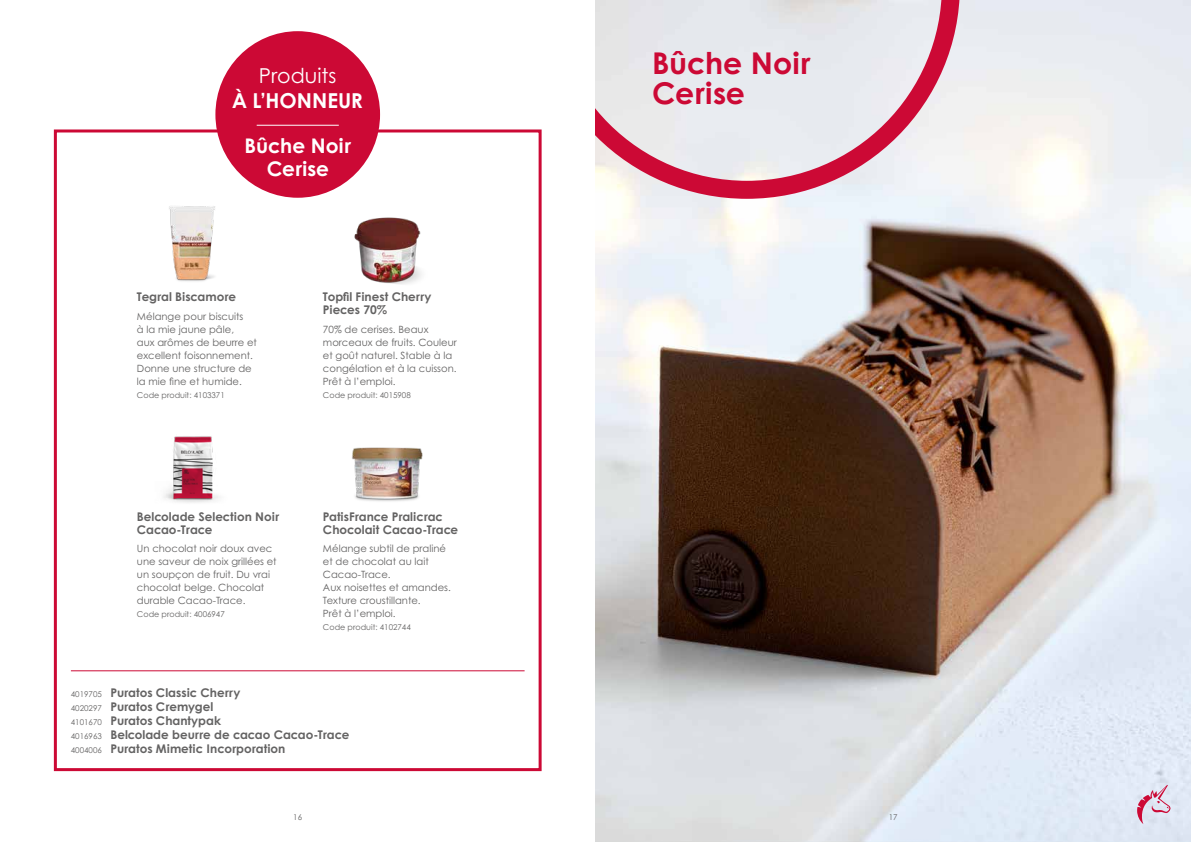
<style>
.page{position:relative;width:1191px;height:842px;background:#fff}
.page>*{position:absolute;margin:0;border:0;box-sizing:border-box;transform-origin:0 0}
.t1{font:700 30px/30px "Century Gothic";color:#cc0935}
.t2{font:700 20.6px "Century Gothic";color:#fff}
.t3{font:20.6px "Century Gothic Pro";color:#fff}
.t4{font:700 20.2px/23.2px "Century Gothic";color:#fff;text-align:center}
.t5{font:700 12px/14px "Century Gothic";color:#646363}
.t6{font:10px/13px "Century Gothic Pro";color:#646363}
.t7{font:8px "Century Gothic Pro";color:#646363}
.s1{font-family:"Century Gothic Pro";font-weight:400;font-size:8px}
</style>
<div class="page">
<img style="left:595px;top:0;width:596px;height:842px">
<svg style="left:595px;top:0;width:365px;height:199px"></svg>
<svg style="left:1137px;top:785px;width:33px;height:39px"></svg>
<img style="left:164px;top:436px;width:55px;height:67px">
<img style="left:352px;top:447px;width:71px;height:54px">
<img style="left:169px;top:206px;width:46px;height:75px">
<div style="left:54px;top:129px;width:487px;height:642px;border:3px solid #cc0935"></div>
<div style="left:215px;top:31px;width:165px;height:167px;background:#cc0935;border-radius:50%"></div>
<hr style="left:257px;top:125px;width:82px;height:1px;background:#fff">
<img style="left:354px;top:217px;width:68px;height:67px">
<hr style="left:71px;top:670px;width:453px;height:1px;background:#cc0935">
<h2 class="t3" style="left:259px;top:63px;width:79px">Produits</h2>
<h2 class="t2" style="left:232px;top:87px;width:132px">À L’HONNEUR</h2>
<h3 class="t4" style="left:245px;top:133px;width:108px">Bûche Noir<br>Cerise</h3>
<p class="t5" style="left:137px;top:289px;width:101px">Tegral Biscamore</p>
<p class="t6" style="left:137px;top:309px;width:122px">Mélange pour biscuits<br>à la mie jaune pâle,<br>aux arômes de beurre et excellent foisonnement.<br>Donne une structure de la mie fine et humide.</p>
<p class="t7" style="left:137px;top:390px;width:89px">Code produit: 4103371</p>
<p class="t5" style="left:323px;top:290px;width:110px;line-height:13px">Topfil Finest Cherry<br>Pieces 70%</p>
<p class="t6" style="left:323px;top:322px;width:135px">70% de cerises. Beaux morceaux de fruits. Couleur et goût naturel. Stable à la congélation et à la cuisson.<br>Prêt à l’emploi.</p>
<p class="t7" style="left:323px;top:390px;width:89px">Code produit: 4015908</p>
<p class="t5" style="left:137px;top:509px;width:144px;line-height:13px">Belcolade Selection Noir<br>Cacao-Trace</p>
<p class="t6" style="left:137px;top:542px;width:141px">Un chocolat noir doux avec une saveur de noix grillées et un soupçon de fruit. Du vrai chocolat belge. Chocolat durable Cacao-Trace.</p>
<p class="t7" style="left:137px;top:610px;width:89px">Code produit: 4006947</p>
<p class="t5" style="left:323px;top:509px;width:137px;line-height:13px">PatisFrance Pralicrac<br>Chocolait Cacao-Trace</p>
<p class="t6" style="left:323px;top:542px;width:129px">Mélange subtil de praliné et de chocolat au lait<br>Cacao-Trace.<br>Aux noisettes et amandes.<br>Texture croustillante.<br>Prêt à l’emploi.</p>
<p class="t7" style="left:323px;top:623px;width:89px">Code produit: 4102744</p>
<p class="t5" style="left:71px;top:685px;width:280px"><span class="s1">4019705</span> Puratos Classic Cherry<br><span class="s1">4020297</span> Puratos Cremygel<br><span class="s1">4101670</span> Puratos Chantypak<br><span class="s1">4016963</span> Belcolade beurre de cacao Cacao-Trace <span class="s1">4004006</span> Puratos Mimetic Incorporation</p>
<h1 class="t1" style="left:652px;top:47px;width:160px">Bûche Noir<br>Cerise</h1>
<p class="t7" style="left:293px;top:813px;width:10px">16</p>
<p class="t7" style="left:888px;top:813px;width:10px">17</p>
</div>
